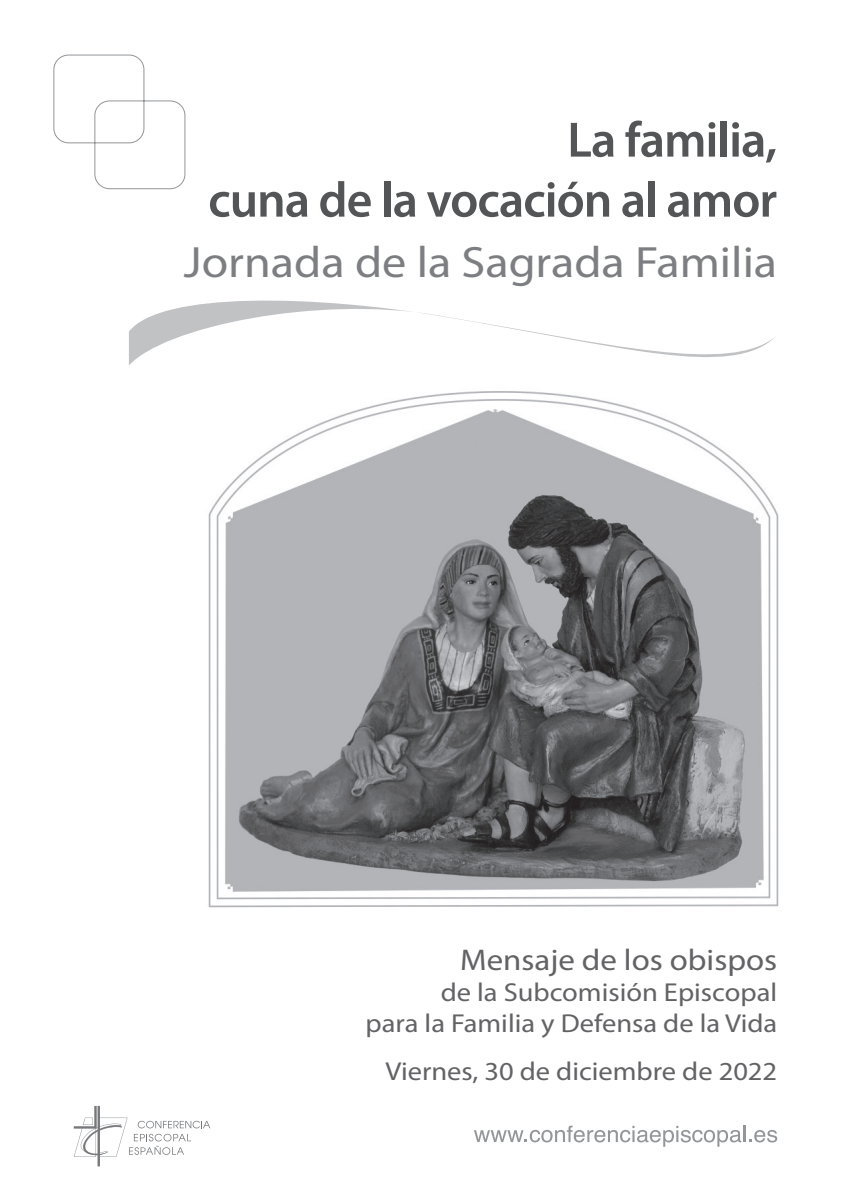
<style>
.page{position:relative;width:851px;height:1191px;background:#fff}
.page>*{position:absolute;margin:0;border:0;box-sizing:border-box;transform-origin:0 0}
.t1{font:600 50px/60px "Myriad Pro";letter-spacing:-.02em;color:#545557;text-align:right}
.t2{font:44px "Myriad Pro";color:#7c7e81;scale:1.1 1}
.t3{font:30px "Myriad Pro";color:#636366;scale:1.1 1}
.t4{font:26px/31.2px "Myriad Pro";color:#636366;text-align:right;scale:1.1 1}
</style>
<div class="page">
<hr style="left:97px;top:1106px;width:3px;height:60px;background:#76787b">
<svg style="left:74px;top:1106px;width:136px;height:50px"></svg>
<svg style="left:129px;top:300px;width:646px;height:65px"></svg>
<svg style="left:474px;top:1125px;width:303px;height:21px"></svg>
<svg style="left:53px;top:55px;width:132px;height:134px"></svg>
<img style="left:208px;top:391px;width:571px;height:517px">
<h1 class="t1" style="left:208px;top:109px;width:570px">La familia,<br>cuna de la vocación al amor</h1>
<h2 class="t2" style="left:184px;top:235px;width:541px">Jornada de la Sagrada Familia</h2>
<p class="t3" style="left:460px;top:941px;width:290px">Mensaje de los obispos</p>
<p class="t4" style="left:365px;top:976px;width:375px">de la Subcomisión Episcopal<br>para la Familia y Defensa de la Vida</p>
<p class="t4" style="left:385px;top:1055px;width:357px">Viernes, 30 de diciembre de 2022</p>
</div>
